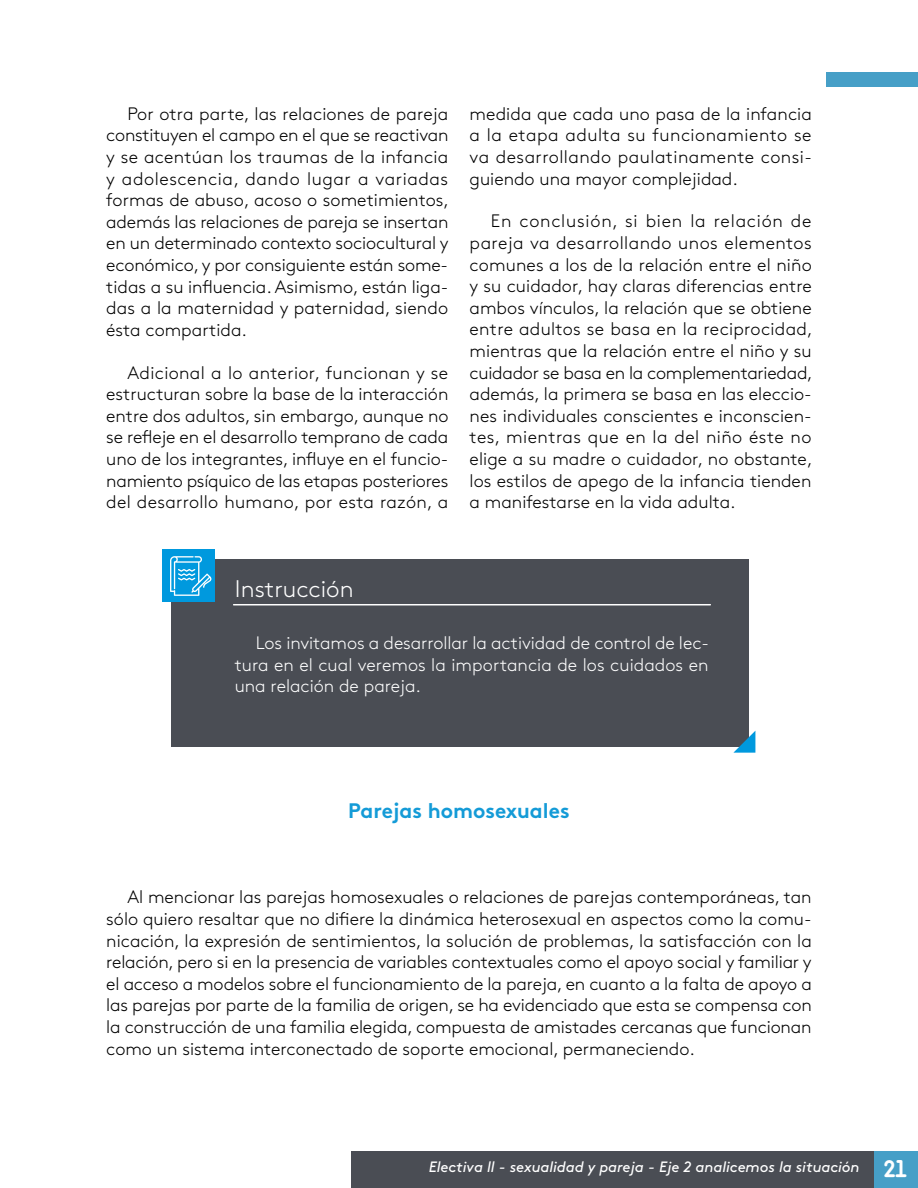
<style>
.page{position:relative;width:918px;height:1188px;background:#fff}
.page>*{position:absolute;margin:0;border:0;box-sizing:border-box;transform-origin:0 0}
.t1{font:300 24px "Brown Std";color:#fff}
.t2{font:21px "Brown Std Bold Alt";color:#149bd7}
.t3{font:300 18px/21.6px "Brown Std";color:#000;text-align:justify}
.t4{font:300 18px/21.6px "Brown Std";letter-spacing:.005em;color:#fff;text-align:justify}
.t5{font:italic 15px "Brown Std";letter-spacing:-.005em;color:#fff}
.s1{font-family:"Areandina Voz";font-style:normal;font-size:24px}
</style>
<div class="page">
<div style="left:826px;top:72px;width:92px;height:15px;background:#469fc7"></div>
<div style="left:873px;top:1151px;width:45px;height:37px;background:#469fc7"></div>
<div style="left:351px;top:1151px;width:522px;height:37px;background:#4a4d54"></div>
<div style="left:171px;top:559px;width:577px;height:188px;background:#4a4d54"></div>
<hr style="left:234px;top:604px;width:476px;height:1px;background:#fff">
<div style="left:163px;top:549px;width:52px;height:53px;background:#0099de"></div>
<svg style="left:170px;top:556px;width:42px;height:40px"></svg>
<svg style="left:733px;top:731px;width:22px;height:22px"></svg>
<p class="t3" style="left:106px;top:103px;width:344px;text-indent:21px">Por otra parte, las relaciones de pareja constituyen el campo en el que se reactivan y se acentúan los traumas de la infancia y adolescencia, dando lugar a variadas formas de abuso, acoso o sometimientos, además las relaciones de pareja se insertan en un determinado contexto sociocultural y económico, y por consiguiente están some&shy;tidas a su influencia. Asimismo, están liga&shy;das a la maternidad y paternidad, siendo ésta compartida.</p>
<p class="t3" style="left:106px;top:362px;width:344px;text-indent:21px">Adicional a lo anterior, funcionan y se estructuran sobre la base de la interacción entre dos adultos, sin embargo, aunque no se refleje en el desarrollo temprano de cada uno de los integrantes, influye en el funcio&shy;namiento psíquico de las etapas posteriores del desarrollo humano, por esta razón, a</p>
<p class="t3" style="left:470px;top:103px;width:344px">medida que cada uno pasa de la infancia a la etapa adulta su funcionamiento se va desarrollando paulatinamente consi&shy;guiendo una mayor complejidad.</p>
<p class="t3" style="left:470px;top:211px;width:345px;text-indent:21px">En conclusión, si bien la relación de pareja va desarrollando unos elementos comunes a los de la relación entre el niño y su cuidador, hay claras diferencias entre ambos vínculos, la relación que se obtiene entre adultos se basa en la reciprocidad, mientras que la relación entre el niño y su cuidador se basa en la complementariedad, además, la primera se basa en las eleccio&shy;nes individuales conscientes e inconscien&shy;tes, mientras que en la del niño éste no elige a su madre o cuidador, no obstante, los estilos de apego de la infancia tienden a manifestarse en la vida adulta.</p>
<h1 class="t1" style="left:235px;top:575px;width:120px">Instrucción</h1>
<p class="t4" style="left:235px;top:632px;width:476px;text-indent:21px">Los invitamos a desarrollar la actividad de control de lec&shy;tura en el cual veremos la importancia de los cuidados en una relación de pareja.</p>
<p class="t2" style="left:348px;top:798px;width:223px">Parejas homosexuales</p>
<p class="t3" style="left:106px;top:887px;width:707px;text-indent:21px">Al mencionar las parejas homosexuales o relaciones de parejas contemporáneas, tan sólo quiero resaltar que no difiere la dinámica heterosexual en aspectos como la comu&shy;nicación, la expresión de sentimientos, la solución de problemas, la satisfacción con la relación, pero si en la presencia de variables contextuales como el apoyo social y familiar y el acceso a modelos sobre el funcionamiento de la pareja, en cuanto a la falta de apoyo a las parejas por parte de la familia de origen, se ha evidenciado que esta se compensa con la construcción de una familia elegida, compuesta de amistades cercanas que funcionan como un sistema interconectado de soporte emocional, permaneciendo.</p>
<p class="t5" style="left:429px;top:1158px;width:480px">Electiva ll - sexualidad y pareja - Eje 2 analicemos la situación <span class="s1">21</span></p>
</div>
